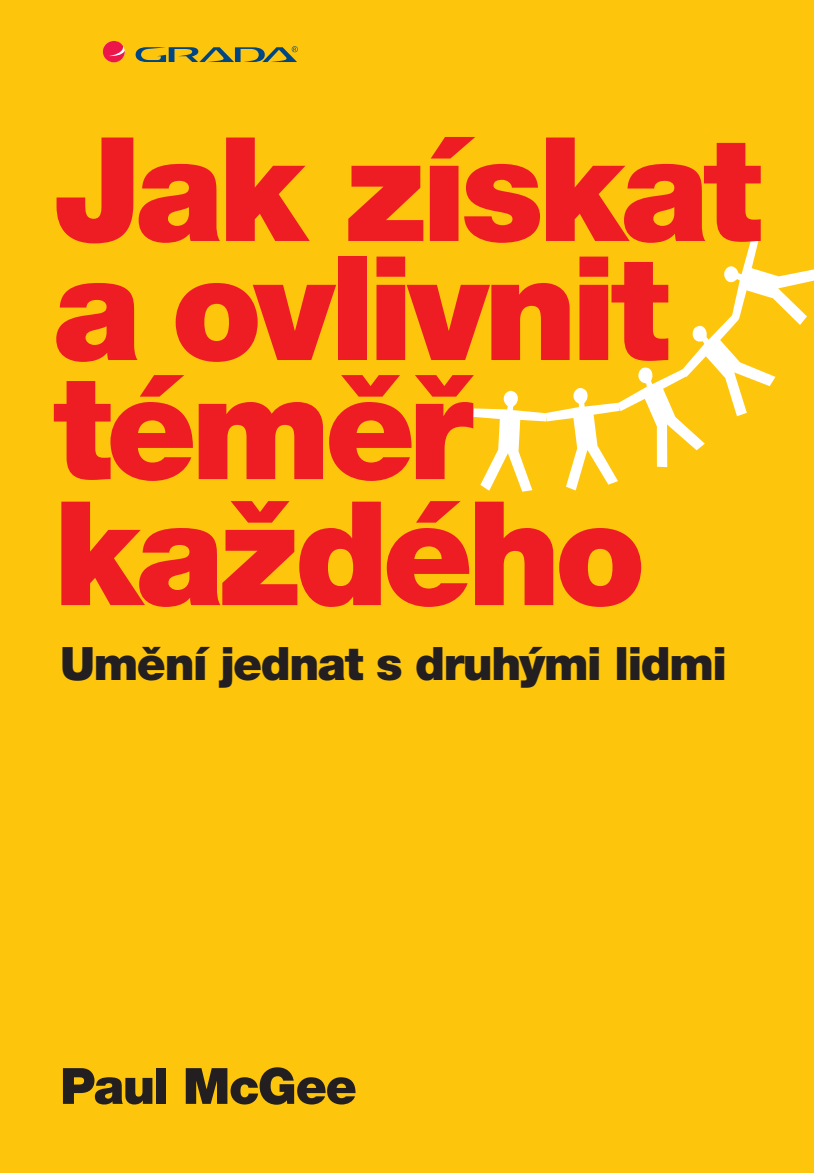
<style>
.page{position:relative;width:814px;height:1173px;background:#fff}
.page>*{position:absolute;margin:0;border:0;box-sizing:border-box;transform-origin:0 0}
.t1{font:144.8px/121.4px "Helvetica Neue CE Black";letter-spacing:-.04em;color:#ee1d23}
.t2{font:50px "Helvetica Neue CE Black";letter-spacing:-.03em;color:#231f20}
.t3{font:46px "Helvetica Neue CE Black";letter-spacing:-.03em;color:#231f20}
</style>
<div class="page">
<div style="left:0;top:0;width:813px;height:1173px;background:#fec50d"></div>
<svg style="left:135px;top:46px;width:163px;height:16px"></svg>
<svg style="left:103px;top:41px;width:22px;height:21px"></svg>
<svg style="left:473px;top:237px;width:340px;height:255px"></svg>
<p class="t1" style="left:53px;top:130px;width:710px">Jak získat a ovlivnit téměř každého</p>
<p class="t3" style="left:60px;top:637px;width:668px">Umění jednat s druhými lidmi</p>
<p class="t2" style="left:60px;top:1057px;width:298px">Paul McGee</p>
</div>
